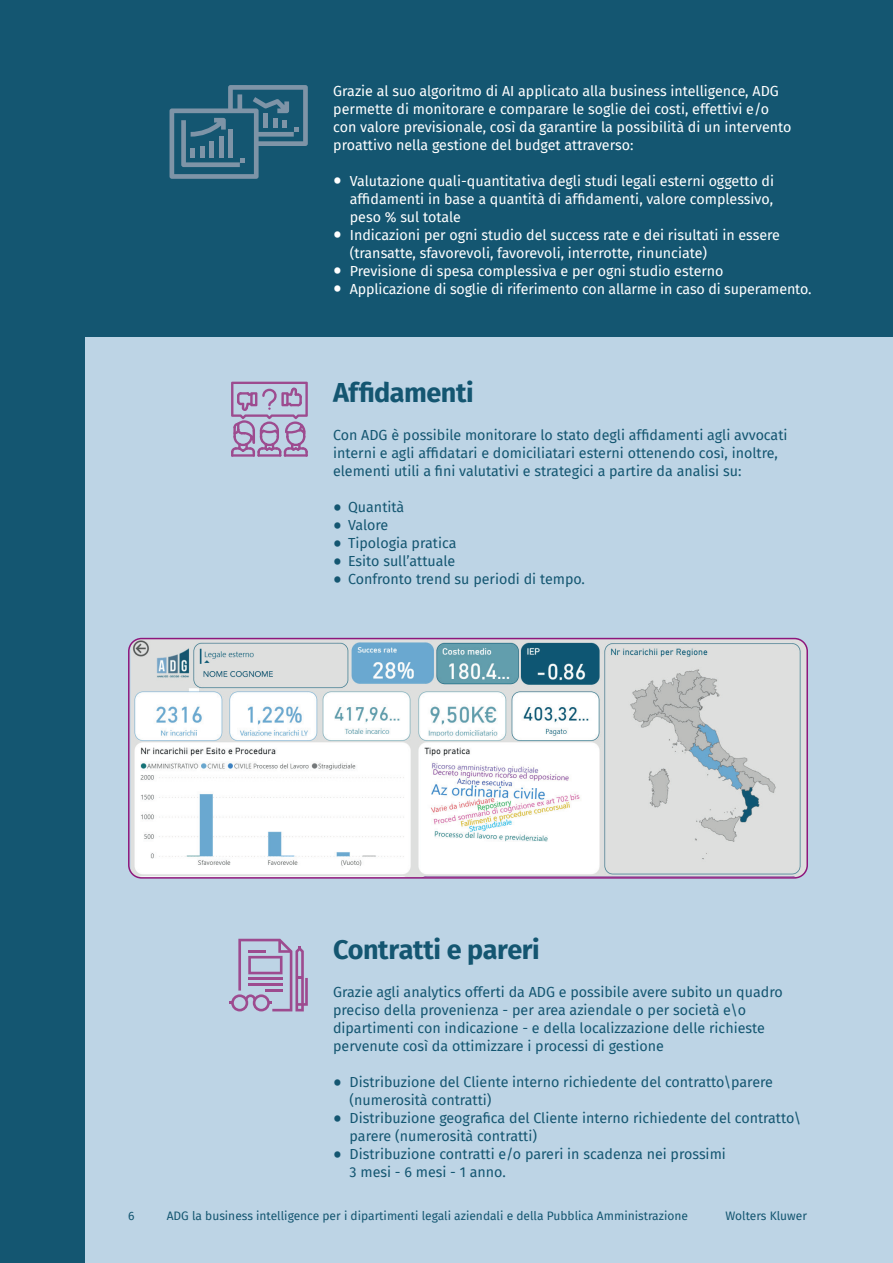
<style>
.page{position:relative;width:893px;height:1263px;background:#145671}
.page>*{position:absolute;margin:0;border:0;box-sizing:border-box;transform-origin:0 0}
.t1{font:700 27px "Fira Sans";letter-spacing:-.02em;color:#145671}
.t2{font:14.25px/18px "Fira Sans";color:#145671}
.t3{font:14.25px/18px "Fira Sans";color:#fff}
.t4{font:12px "Fira Sans";color:#145671}
.s1{font-size:27px}
</style>
<div class="page">
<div style="left:85px;top:337px;width:808px;height:926px;background:#bdd4e5"></div>
<svg style="left:231px;top:382px;width:77px;height:75px"></svg>
<svg style="left:229px;top:939px;width:79px;height:72px"></svg>
<img style="left:131px;top:638px;width:676px;height:238px">
<div style="left:128px;top:638px;width:680px;height:241px;border:2px solid #8e177c;border-radius:13px"></div>
<svg style="left:170px;top:85px;width:138px;height:94px"></svg>
<p class="t3" style="left:333px;top:81px;width:460px">Grazie al suo algoritmo di AI applicato alla business intelligence, ADG permette di monitorare e comparare le soglie dei costi, effettivi e/o con valore previsionale, così da garantire la possibilità di un intervento proattivo nella gestione del budget attraverso:</p>
<p class="t3" style="left:350px;top:171px;width:426px;text-align:justify;text-indent:-16px"><span class="s1">•</span> Valutazione quali-quantitativa degli studi legali esterni oggetto di affidamenti in base a quantità di affidamenti, valore complessivo, peso % sul totale</p>
<p class="t3" style="left:350px;top:225px;width:432px;text-indent:-16px"><span class="s1">•</span> Indicazioni per ogni studio del success rate e dei risultati in essere (transatte, sfavorevoli, favorevoli, interrotte, rinunciate)</p>
<p class="t3" style="left:333px;top:261px;width:392px"><span class="s1">•</span> Previsione di spesa complessiva e per ogni studio esterno</p>
<p class="t3" style="left:333px;top:279px;width:480px"><span class="s1">•</span> Applicazione di soglie di riferimento con allarme in caso di superamento.</p>
<h1 class="t1" style="left:333px;top:370px;width:142px">Affidamenti</h1>
<p class="t2" style="left:333px;top:426px;width:456px">Con ADG è possibile monitorare lo stato degli affidamenti agli avvocati interni e agli affidatari e domiciliatari esterni ottenendo così, inoltre, elementi utili a fini valutativi e strategici a partire da analisi su:</p>
<p class="t2" style="left:333px;top:498px;width:73px"><span class="s1">•</span> Quantità</p>
<p class="t2" style="left:333px;top:516px;width:57px"><span class="s1">•</span> Valore</p>
<p class="t2" style="left:333px;top:534px;width:125px"><span class="s1">•</span> Tipologia pratica</p>
<p class="t2" style="left:333px;top:552px;width:124px"><span class="s1">•</span> Esito sull’attuale</p>
<p class="t2" style="left:333px;top:570px;width:253px"><span class="s1">•</span> Confronto trend su periodi di tempo.</p>
<h1 class="t1" style="left:333px;top:927px;width:208px">Contratti e pareri</h1>
<p class="t2" style="left:333px;top:983px;width:451px">Grazie agli analytics offerti da ADG e possibile avere subito un quadro preciso della provenienza - per area aziendale o per società e\o dipartimenti con indicazione - e della localizzazione delle richieste pervenute così da ottimizzare i processi di gestione</p>
<p class="t2" style="left:350px;top:1073px;width:425px;text-indent:-16px"><span class="s1">•</span> Distribuzione del Cliente interno richiedente del contratto\parere (numerosità contratti)</p>
<p class="t2" style="left:350px;top:1109px;width:453px;text-indent:-16px"><span class="s1">•</span> Distribuzione geografica del Cliente interno richiedente del contratto\ parere (numerosità contratti)</p>
<p class="t2" style="left:350px;top:1145px;width:378px;text-indent:-16px"><span class="s1">•</span> Distribuzione contratti e/o pareri in scadenza nei prossimi<br>3 mesi - 6 mesi - 1 anno.</p>
<p class="t4" style="left:128px;top:1207px;width:8px">6</p>
<p class="t4" style="left:167px;top:1207px;width:523px">ADG la business intelligence per i dipartimenti legali aziendali e della Pubblica Amministrazione</p>
<p class="t4" style="left:725px;top:1207px;width:83px">Wolters Kluwer</p>
</div>
